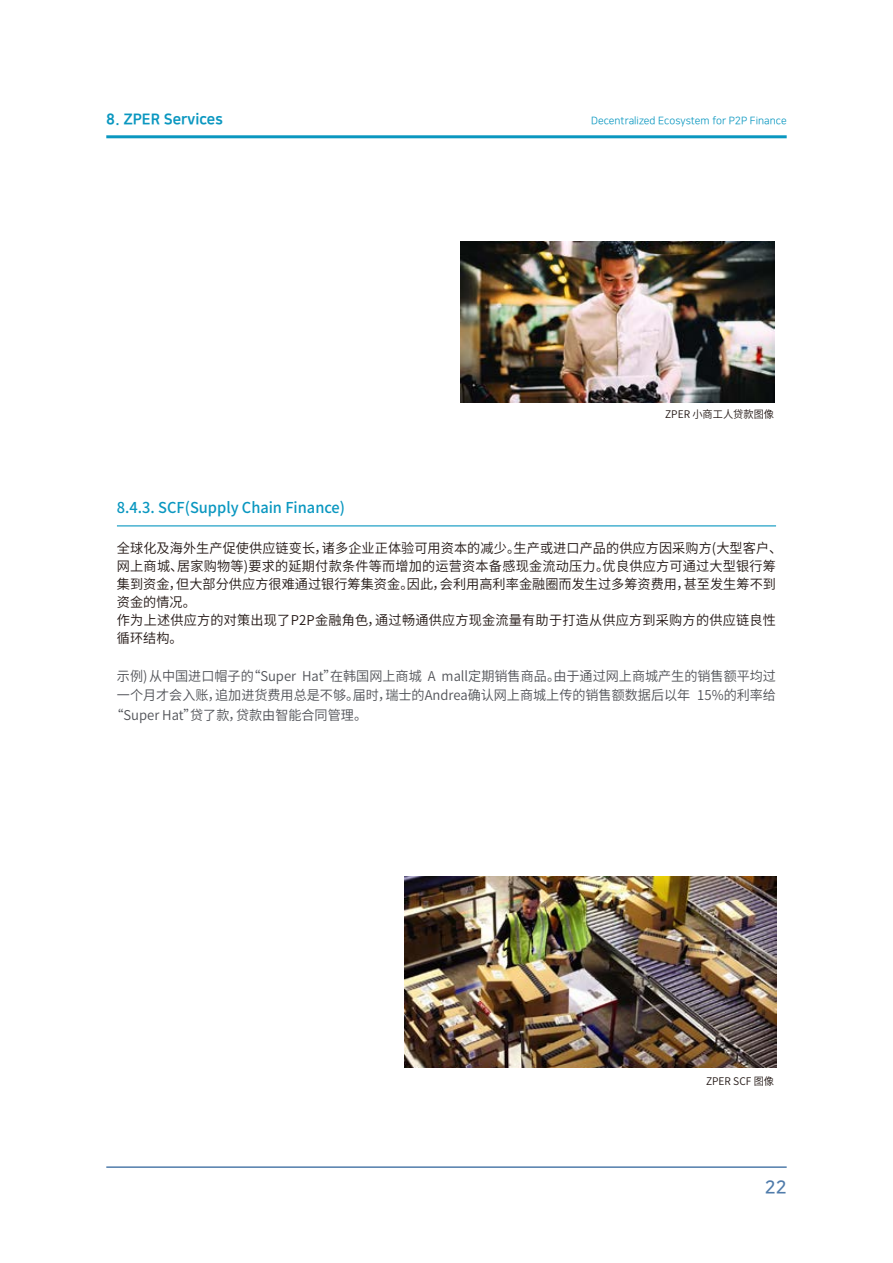
<style>
.page{position:relative;width:893px;height:1263px;background:#fff}
.page>*{position:absolute;margin:0;border:0;box-sizing:border-box;transform-origin:0 0}
.t1{font:18px "Nanum Square OTFB";color:#507cab}
.t2{font:500 15px "Noto Sans CJ Kjp";color:#0a97c0}
.t3{font:15px "Nanum Square OTFEB";color:#0a97c0;scale:.96 1}
.t4{font:600 13.5px/18px "Noto Sans CJ Ksc";letter-spacing:.005em;color:#231815}
.t5{font:600 13.5px "Noto Sans CJ Ksc";color:#505257}
.t6{font:10.5px "Nanum Square OTFR";color:#0a97c0}
.t7{font:600 10.5px "Noto Sans CJ Ksc";color:#231815}
</style>
<div class="page">
<hr style="left:106px;top:135px;width:681px;height:3px;background:#0a97c0">
<hr style="left:106px;top:1166px;width:681px;height:2px;background:#507cab">
<hr style="left:117px;top:525px;width:659px;height:1px;background:#0a97c0">
<img style="left:461px;top:241px;width:313px;height:161px">
<img style="left:405px;top:877px;width:371px;height:190px">
<p class="t3" style="left:106px;top:111px;width:123px">8. ZPER Services</p>
<p class="t6" style="left:591px;top:116px;width:197px">Decentralized Ecosystem for P2P Finance</p>
<p class="t7" style="left:665px;top:408px;width:110px">ZPER 小商工人贷款图像</p>
<p class="t2" style="left:117px;top:499px;width:230px">8.4.3. SCF(Supply Chain Finance)</p>
<p class="t4" style="left:117px;top:540px;width:667px">全球化及海外生产促使供应链变长，诸多企业正体验可用资本的减少。生产或进口产品的供应方因采购方(大型客户、网上商城、居家购物等)要求的延期付款条件等而增加的运营资本备感现金流动压力。优良供应方可通过大型银行筹集到资金，但大部分供应方很难通过银行筹集资金。因此，会利用高利率金融圈而发生过多筹资费用，甚至发生筹不到资金的情况。<br>作为上述供应方的对策出现了P2P金融角色，通过畅通供应方现金流量有助于打造从供应方到采购方的供应链良性循环结构。</p>
<p class="t5" style="left:117px;top:668px;width:661px">示例)从中国进口帽子的“Super Hat”在韩国网上商城 A mall定期销售商品。由于通过网上商城产生的销售额平均过</p>
<p class="t5" style="left:117px;top:688px;width:661px">一个月才会入账，追加进货费用总是不够。届时，瑞士的Andrea确认网上商城上传的销售额数据后以年 15%的利率给</p>
<p class="t5" style="left:111px;top:707px;width:258px">“Super Hat”贷了款，贷款由智能合同管理。</p>
<p class="t7" style="left:706px;top:1075px;width:70px">ZPER SCF 图像</p>
<h1 class="t1" style="left:765px;top:1178px;width:23px">22</h1>
</div>
